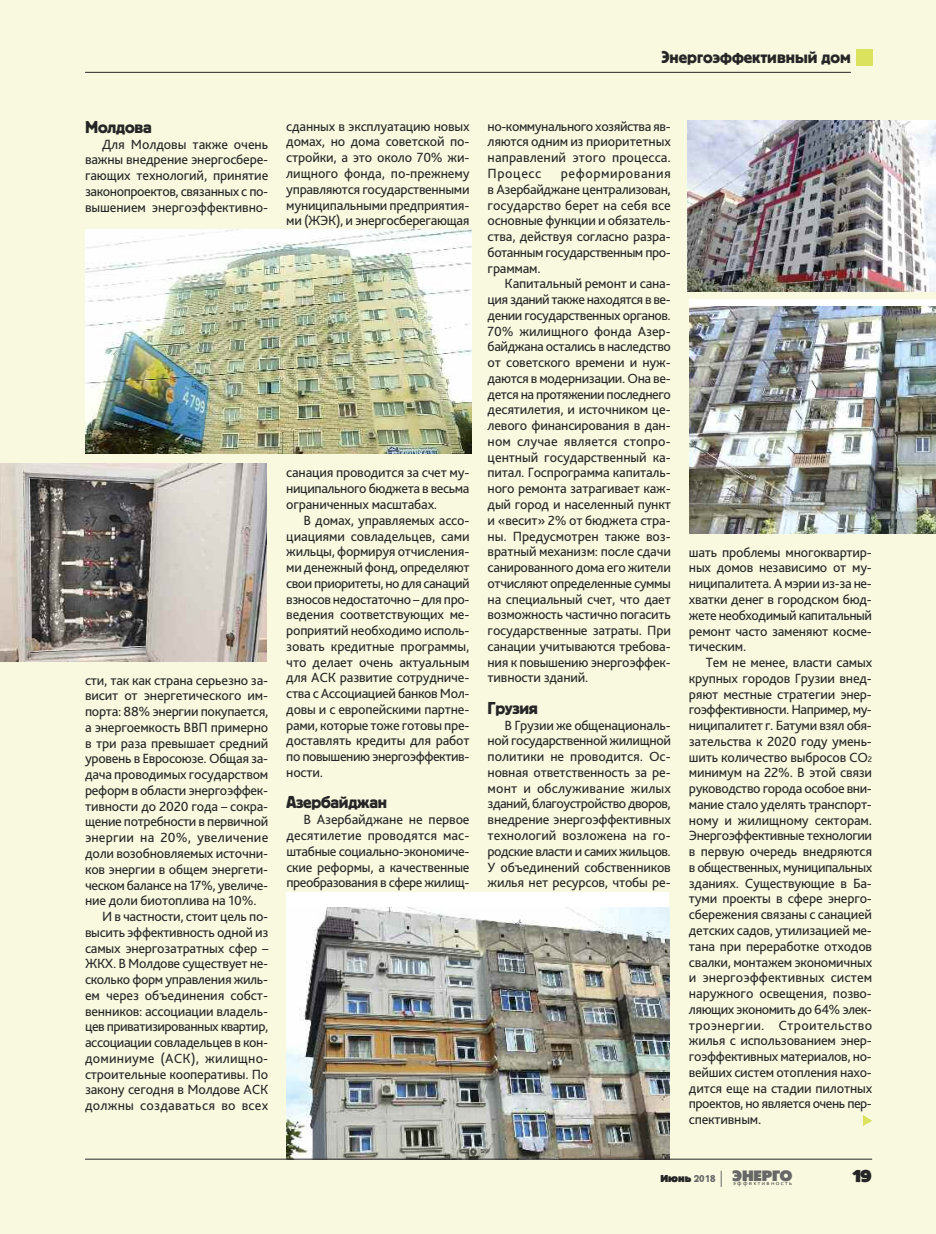
<style>
.page{position:relative;width:936px;height:1234px;background:#fff}
.page>*{position:absolute;margin:0;border:0;box-sizing:border-box;transform-origin:0 0}
.t1{font:18px "Bloc C";letter-spacing:-.01em;color:#272627}
.t2{font:18px "Bloc Heavy C";color:#272627}
.t3{font:15px "Futuris XC";letter-spacing:-.05em;color:#686768}
.t4{font:13.95px/15.8px "Bliss Pro";letter-spacing:-.015em;color:#272627;text-align:justify}
.t5{font:13.95px "Bliss Pro";letter-spacing:.015em;color:#272627}
.t6{font:13.95px "Bliss Pro";letter-spacing:-.035em;color:#272627}
.t7{font:13.95px "Bliss Pro";letter-spacing:.01em;color:#272627}
.t8{font:10.5px "Bloc Heavy C";color:#272627}
.t9{font:6.75px "Futuris CTT";color:#272627}
.s1{font-size:8.4px}
.s2{font-family:"Bloc C";color:#686768}
</style>
<div class="page">
<div style="left:0;top:0;width:935px;height:1233px;background:#f8f9df"></div>
<hr style="left:85px;top:72px;width:765px;height:1px;background:#272627">
<div style="left:856px;top:50px;width:16px;height:16px;background:#dbe25e"></div>
<img style="left:0;top:463px;width:266px;height:198px">
<img style="left:85px;top:229px;width:386px;height:224px">
<div style="left:286px;top:892px;width:383px;height:267px;background:#fff"></div>
<img style="left:286px;top:907px;width:383px;height:251px">
<img style="left:687px;top:121px;width:248px;height:170px">
<div style="left:689px;top:299px;width:246px;height:234px;background:#fff"></div>
<img style="left:689px;top:307px;width:246px;height:226px">
<hr style="left:85px;top:1158px;width:787px;height:1px;background:#272627">
<svg style="left:720px;top:1170px;width:1px;height:16px"></svg>
<svg style="left:862px;top:1115px;width:10px;height:10px"></svg>
<p class="t1" style="left:661px;top:46px;width:191px">Энергоэффективный дом</p>
<p class="t1" style="left:85px;top:116px;width:68px">Молдова</p>
<p class="t4" style="left:85px;top:137px;width:185px;text-indent:17px">Для Молдовы также очень важны внедрение энергосбере&shy;гающих технологий, принятие законопроектов, связанных с по&shy;вышением энергоэффективно-</p>
<p class="t4" style="left:286px;top:119px;width:185px">сданных в эксплуатацию новых домах, но дома советской по&shy;стройки, а это около 70% жи&shy;лищного фонда, по-прежнему управляются государственными муниципальными предприятия&shy;ми (ЖЭК), и энергосберегающая</p>
<p class="t4" style="left:85px;top:672px;width:184px">сти, так как страна серьезно за-</p>
<p class="t4" style="left:85px;top:688px;width:184px">висит от энергетического им-</p>
<p class="t4" style="left:85px;top:704px;width:185px">порта: 88% энергии покупается,</p>
<p class="t4" style="left:85px;top:720px;width:185px">а энергоемкость ВВП примерно</p>
<p class="t4" style="left:85px;top:735px;width:185px">в три раза превышает средний</p>
<p class="t4" style="left:85px;top:751px;width:184px">уровень в Евросоюзе. Общая за-</p>
<p class="t4" style="left:85px;top:767px;width:185px">дача проводимых государством</p>
<p class="t4" style="left:85px;top:783px;width:184px">реформ в области энергоэффек-</p>
<p class="t4" style="left:85px;top:798px;width:184px">тивности до 2020 года – сокра-</p>
<p class="t4" style="left:85px;top:814px;width:185px">щение потребности в первичной</p>
<p class="t7" style="left:85px;top:831px;width:185px">энергии на 20%, увеличение</p>
<p class="t4" style="left:85px;top:846px;width:184px">доли возобновляемых источни-</p>
<p class="t4" style="left:85px;top:861px;width:184px">ков энергии в общем энергети-</p>
<p class="t4" style="left:85px;top:877px;width:184px">ческом балансе на 17%, увеличе-</p>
<p class="t4" style="left:85px;top:893px;width:173px">ние доли биотоплива на 10%.</p>
<p class="t4" style="left:102px;top:909px;width:167px">И в частности, стоит цель по-</p>
<p class="t4" style="left:85px;top:924px;width:185px">высить эффективность одной из</p>
<p class="t4" style="left:85px;top:940px;width:185px">самых энергозатратных сфер –</p>
<p class="t4" style="left:85px;top:956px;width:184px">ЖКХ. В Молдове существует не-</p>
<p class="t4" style="left:85px;top:972px;width:184px">сколько форм управления жиль-</p>
<p class="t4" style="left:85px;top:987px;width:184px">ем через объединения собст-</p>
<p class="t4" style="left:85px;top:1003px;width:184px">венников: ассоциации владель-</p>
<p class="t6" style="left:85px;top:1020px;width:185px">цев приватизированных квартир,</p>
<p class="t4" style="left:85px;top:1035px;width:184px">ассоциации совладельцев в кон-</p>
<p class="t5" style="left:85px;top:1051px;width:185px">доминиуме (АСК), жилищно-</p>
<p class="t4" style="left:85px;top:1066px;width:185px">строительные кооперативы. По</p>
<p class="t4" style="left:85px;top:1082px;width:185px">закону сегодня в Молдове АСК</p>
<p class="t5" style="left:85px;top:1098px;width:185px">должны создаваться во всех</p>
<p class="t4" style="left:286px;top:465px;width:185px">санация проводится за счет му&shy;ниципального бюджета в весьма ограниченных масштабах.</p>
<p class="t4" style="left:286px;top:513px;width:185px;text-indent:17px">В домах, управляемых ассо&shy;циациями совладельцев, сами жильцы, формируя отчисления&shy;ми денежный фонд, определяют свои приоритеты, но для санаций взносов недостаточно – для про&shy;ведения соответствующих ме&shy;роприятий необходимо исполь&shy;зовать кредитные программы, что делает очень актуальным для АСК развитие сотрудниче&shy;ства с Ассоциацией банков Мол&shy;довы и с европейскими партне&shy;рами, которые тоже готовы пре&shy;доставлять кредиты для работ по повышению энергоэффектив&shy;ности.</p>
<p class="t1" style="left:286px;top:791px;width:102px">Азербайджан</p>
<p class="t4" style="left:286px;top:812px;width:185px;text-indent:17px">В Азербайджане не первое десятилетие проводятся мас&shy;штабные социально-экономиче&shy;ские реформы, а качественные преобразования в сфере жилищ-</p>
<p class="t4" style="left:487px;top:119px;width:185px">но-коммунального хозяйства яв&shy;ляются одним из приоритетных направлений этого процесса.<br>Процесс</p>
<p class="t4" style="left:487px;top:166px;width:185px;text-indent:73px">реформирования в Азербайджане централизован, государство берет на себя все основные функции и обязатель&shy;ства, действуя согласно разра&shy;ботанным государственным про&shy;граммам.</p>
<p class="t4" style="left:487px;top:276px;width:185px;text-indent:17px">Капитальный ремонт и сана&shy;ция зданий также находятся в ве&shy;дении государственных органов.<br>70% жилищного фонда Азер&shy;байджана остались в наследство от советского времени и нуж&shy;даются в модернизации. Она ве&shy;дется на протяжении последнего десятилетия, и источником це&shy;левого финансирования в дан&shy;ном случае является стопро&shy;центный государственный ка&shy;питал. Госпрограмма капиталь&shy;ного ремонта затрагивает каж&shy;дый город и населенный пункт и «весит» 2% от бюджета стра&shy;ны. Предусмотрен также воз&shy;вратный механизм: после сдачи санированного дома его жители отчисляют определенные суммы на специальный счет, что дает возможность частично погасить государственные затраты. При санации учитываются требова&shy;ния к повышению энергоэффек&shy;тивности зданий.</p>
<p class="t1" style="left:487px;top:697px;width:52px">Грузия</p>
<p class="t4" style="left:487px;top:717px;width:185px;text-indent:17px">В Грузии же общенациональ&shy;ной государственной жилищной политики не проводится. Ос&shy;новная ответственность за ре&shy;монт и обслуживание жилых зданий, благоустройство дворов, внедрение энергоэффективных технологий возложена на го&shy;родские власти и самих жильцов.<br>У объединений собственников жилья нет ресурсов, чтобы ре-</p>
<p class="t4" style="left:688px;top:545px;width:185px">шать проблемы многоквартир&shy;ных домов независимо от му&shy;ниципалитета. А мэрии из-за не&shy;хватки денег в городском бюд&shy;жете необходимый капитальный ремонт часто заменяют косме&shy;тическим.</p>
<p class="t4" style="left:688px;top:655px;width:185px;text-indent:17px">Тем не менее, власти самых крупных городов Грузии внед&shy;ряют местные стратегии энер&shy;гоэффективности. Например, му&shy;ниципалитет г. Батуми взял обя&shy;зательства к 2020 году умень&shy;шить количество выбросов СО<span class="s1">2 </span>минимум на 22%. В этой связи руководство города особое вни&shy;мание стало уделять транспорт&shy;ному и жилищному секторам.<br>Энергоэффективные технологии в первую очередь внедряются в общественных, муниципальных зданиях. Существующие в Ба&shy;туми проекты в сфере энерго&shy;сбережения связаны с санацией детских садов, утилизацией ме&shy;тана при переработке отходов свалки, монтажем экономичных и энергоэффективных систем наружного освещения, позво&shy;ляющих экономить до 64% элек&shy;троэнергии. Строительство жилья с использованием энер&shy;гоэффективных материалов, но&shy;вейших систем отопления нахо&shy;дится еще на стадии пилотных проектов, но является очень пер&shy;спективным.</p>
<p class="t8" style="left:660px;top:1172px;width:57px">Июнь <span class="s2">2018</span></p>
<p class="t3" style="left:732px;top:1166px;width:62px">ЭНЕРГО</p>
<p class="t9" style="left:733px;top:1179px;width:60px">эффективность</p>
<p class="t2" style="left:852px;top:1165px;width:21px">19</p>
</div>
